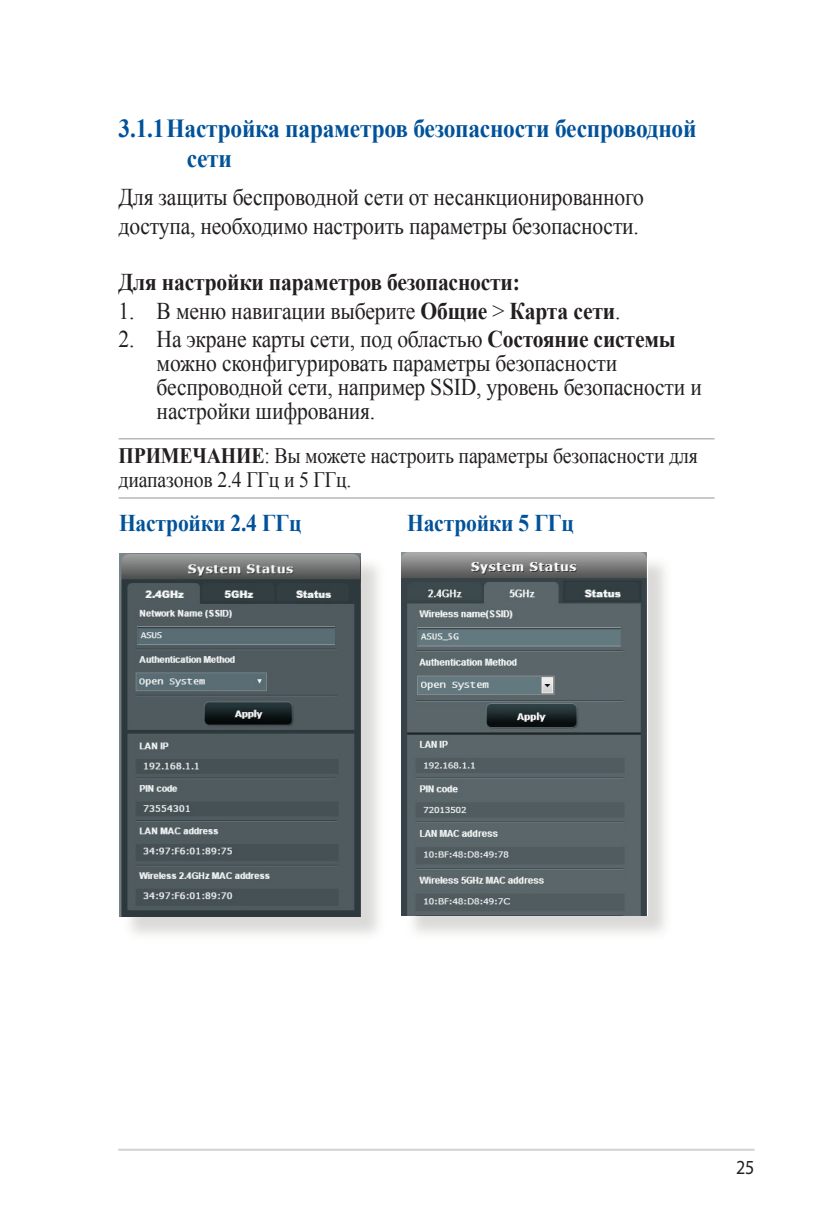
<style>
.page{position:relative;width:828px;height:1231px;background:#fff}
.page>*{position:absolute;margin:0;border:0;box-sizing:border-box;transform-origin:0 0}
.t1{font:700 26px/30px "Times New Roman";letter-spacing:-.01em;color:#01529a;scale:.9 1}
.t2{font:24px/24px "Times New Roman";letter-spacing:-.01em;color:#231f20;scale:.9 1}
.t3{font:700 24px "Times New Roman";letter-spacing:-.01em;color:#231f20;scale:.9 1}
.t4{font:700 24px "Times New Roman";letter-spacing:-.01em;color:#01529a;scale:.9 1}
.t5{font:22px/24px "Times New Roman";letter-spacing:-.01em;color:#231f20;scale:.9 1}
.t6{font:20px "Myriad";color:#231f20;scale:.9 1}
.s1{font-weight:700}
</style>
<div class="page">
<hr style="left:118px;top:1148px;width:636px;height:2px;background:#d1d2d4">
<hr style="left:119px;top:438px;width:595px;height:1px;background:#939598">
<hr style="left:119px;top:497px;width:595px;height:1px;background:#939598">
<div style="left:122px;top:556px;width:264px;height:385px;background:#cfcecb;opacity:.75"></div>
<img style="left:119px;top:553px;width:242px;height:363px">
<div style="left:404px;top:555px;width:268px;height:385px;background:#cfcecb;opacity:.75"></div>
<img style="left:401px;top:552px;width:247px;height:363px">
<p class="t1" style="left:187px;top:112px;width:568px;text-indent:-68px">3.1.1Настройка параметров безопасности беспроводной сети</p>
<p class="t2" style="left:119px;top:182px;width:585px;line-height:28.8px">Для защиты беспроводной сети от несанкционированного доступа, необходимо настроить параметры безопасности.</p>
<p class="t3" style="left:119px;top:265px;width:447px">Для настройки параметров безопасности:</p>
<p class="t2" style="left:119px;top:298px;width:559px">1. В меню навигации выберите <span class="s1">Общие</span> &gt; <span class="s1">Карта сети</span>.</p>
<p class="t2" style="left:157px;top:327px;width:607px;text-indent:-38px">2. На экране карты сети, под областью <span class="s1">Состояние системы </span>можно сконфигурировать параметры безопасности беспроводной сети, например SSID, уровень безопасности и настройки шифрования.</p>
<p class="t5" style="left:119px;top:443px;width:645px"><span class="s1">ПРИМЕЧАНИЕ</span>: Вы можете настроить параметры безопасности для диапазонов 2.4 ГГц и 5 ГГц.</p>
<p class="t4" style="left:119px;top:506px;width:204px">Настройки 2.4 ГГц</p>
<p class="t4" style="left:407px;top:506px;width:187px">Настройки 5 ГГц</p>
<p class="t6" style="left:736px;top:1157px;width:22px">25</p>
</div>
